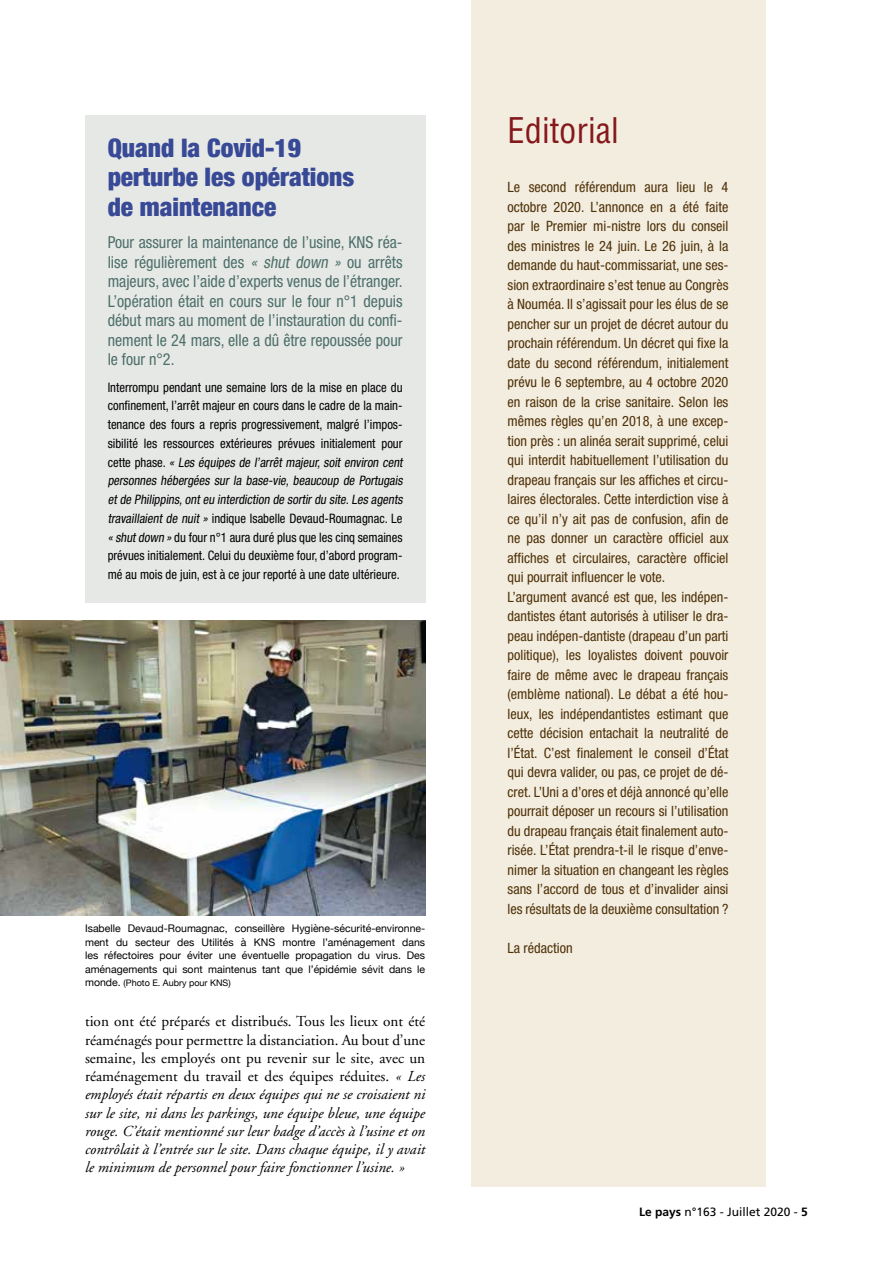
<style>
.page{position:relative;width:893px;height:1263px;background:#fff}
.page>*{position:absolute;margin:0;border:0;box-sizing:border-box;transform-origin:0 0}
.t1{font:condensed 34.5px "Helvetica";color:#85181b}
.t2{font:900 condensed 25.5px/29.2px "Helvetica Neue";color:#384996}
.t3{font:condensed 16.5px/19.5px "Helvetica Neue";color:#4d6f69;text-align:justify}
.t4{font:italic 15.15px/18.3px "Adobe Garamond";color:#000;text-align:justify}
.t5{font:condensed 14.25px/19.5px "Helvetica Neue";color:#4e3006}
.t6{font:condensed 13.05px/18.8px "Helvetica Neue";color:#000}
.t7{font:12px "Frutiger";color:#000}
.t8{font:10.5px/13.5px "Helvetica Neue";color:#000;text-align:justify}
.t9{font:9px "Helvetica Neue";color:#000}
.s1{font-style:italic}
.s2{font-size:10.5px}
.s3{font-style:normal}
.s4{font-weight:700}
</style>
<div class="page">
<div style="left:471px;top:0;width:294px;height:1186px;background:#f2ecdd"></div>
<div style="left:85px;top:115px;width:340px;height:487px;background:#e4e6e4"></div>
<img style="left:0;top:621px;width:425px;height:295px">
<h2 class="t2" style="left:108px;top:133px;width:248px">Quand la Covid-19 perturbe les opérations de maintenance</h2>
<p class="t3" style="left:108px;top:233px;width:296px">Pour assurer la maintenance de l’usine, KNS réa&shy;lise régulièrement des <span class="s1">« shut down »</span> ou arrêts majeurs, avec l’aide d’experts venus de l’étranger.<br>L’opération était en cours sur le four n°1 depuis début mars au moment de l’instauration du confi&shy;nement le 24 mars, elle a dû être repoussée pour le four n°2.</p>
<p class="t6" style="left:108px;top:377px;width:299px">Interrompu pendant une semaine lors de la mise en place du confinement, l’arrêt majeur en cours dans le cadre de la main&shy;tenance des fours a repris progressivement, malgré l’impos&shy;sibilité les ressources extérieures prévues initialement pour c e tt e p h a s e . <span class="s1">« Les équipes de l’arrêt majeur, soit environ cent personnes hébergées sur la base-vie, beaucoup de Portugais etde Philippins,onteu interdiction de sortirdu site.Les agents travaillaient de nuit »</span> indique Isabelle Devaud-Roumagnac. Le <span class="s1">« shutdown »</span> du four n°1 aura duré plus que les cinq semaines prévues initialement. Celui du deuxième four, d’abord program&shy;mé au mois de juin, est à ce jour reporté à une date ultérieure.</p>
<p class="t8" style="left:85px;top:922px;width:342px">Isabelle Devaud-Roumagnac, conseillère Hygiène-sécurité-environne&shy;ment du secteur des Utilités à KNS montre l’aménagement dans les réfectoires pour éviter une éventuelle propagation du virus. Des aménagements qui sont maintenus tant que l’épidémie sévit dans le</p>
<p class="t9" style="left:85px;top:976px;width:147px"><span class="s2">monde.</span> (Photo E. Aubry pour KNS)</p>
<p class="t4" style="left:85px;top:1013px;width:342px"><span class="s3">tion ont été préparés et distribués. Tous les lieux ont été réaménagés pour permettre la distanciation. Au bout d’une semaine, les employés ont pu revenir sur le site, avec un réaménagement du travail et des équipes réduites.</span> « Les employés était répartis en deux équipes qui ne se croisaient ni sur le site, ni dans les parkings, une équipe bleue, une équipe rouge. C’était mentionné sur leur badge d’accès à l’usine et on contrôlait à l’entrée sur le site. Dans chaque équipe, il y avait le minimum de personnel pour faire fonctionner l’usine. »</p>
<h1 class="t1" style="left:507px;top:109px;width:113px">Editorial</h1>
<p class="t5" style="left:507px;top:177px;width:222px">Le second référendum aura lieu le 4 octobre 2020. L’annonce en a été faite par le Premier mi-nistre lors du conseil des ministres le 24 juin. Le 26 juin, à la demande du haut-commissariat, une ses&shy;sion extraordinaire s’est tenue au Congrès à Nouméa. Il s’agissait pour les élus de se pencher sur un projet de décret autour du prochain référendum. Un décret qui fixe la date du second référendum, initialement prévu le 6 septembre, au 4 octobre 2020 en raison de la crise sanitaire. Selon les mêmes règles qu’en 2018, à une excep&shy;tion près : un alinéa serait supprimé, celui qui interdit habituellement l’utilisation du drapeau français sur les affiches et circu&shy;laires électorales. Cette interdiction vise à ce qu’il n’y ait pas de confusion, afin de ne pas donner un caractère officiel aux affiches et circulaires, caractère officiel qui pourrait influencer le vote.<br>L’argument avancé est que, les indépen&shy;dantistes étant autorisés à utiliser le dra&shy;peau indépen-dantiste (drapeau d’un parti politique), les loyalistes doivent pouvoir faire de même avec le drapeau français (emblème national). Le débat a été hou&shy;leux, les indépendantistes estimant que cette décision entachait la neutralité de l’État. C’est finalement le conseil d’État qui devra valider, ou pas, ce projet de dé&shy;cret. L’Uni a d’ores et déjà annoncé qu’elle pourrait déposer un recours si l’utilisation du drapeau français était finalement auto&shy;risée. L’État prendra-t-il le risque d’enve&shy;nimer la situation en changeant les règles sans l’accord de tous et d’invalider ainsi les résultats de la deuxième consultation ?</p>
<p class="t5" style="left:507px;top:938px;width:67px">La rédaction</p>
<p class="t7" style="left:639px;top:1204px;width:170px"><span class="s4">Le pays</span> n°163 - Juillet 2020 - <span class="s4">5</span></p>
</div>
